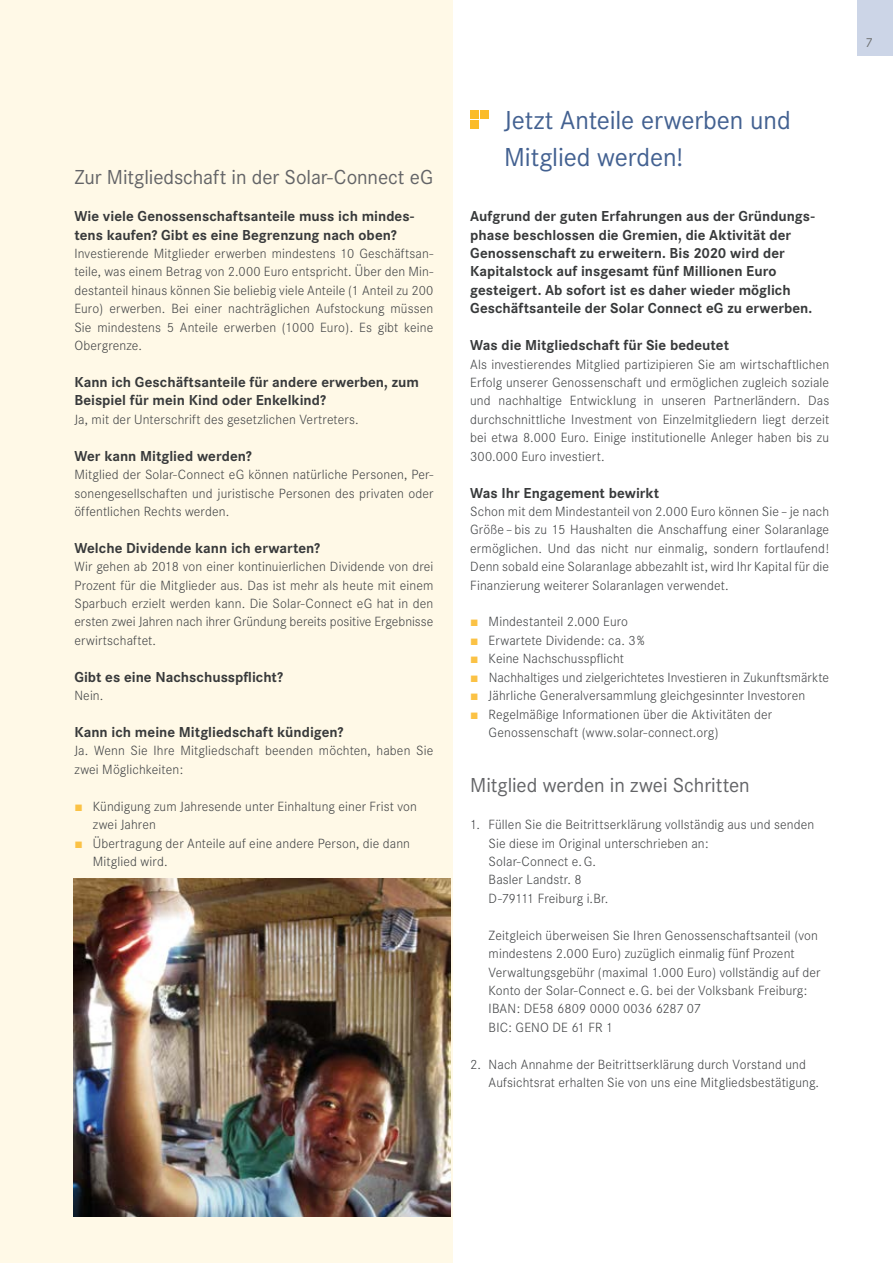
<style>
.page{position:relative;width:893px;height:1263px;background:#fff}
.page>*{position:absolute;margin:0;border:0;box-sizing:border-box;transform-origin:0 0}
.innenüberschrift{font:27px/36.9px "Corporate S";letter-spacing:-.005em;color:#436191}
.bodycopy{font:21px "Corporate S";letter-spacing:-.005em;color:#636467}
.ZÜ2{font:21px "Corporate S";letter-spacing:-.005em;color:#636467}
.ZÜ3{font:700 15px/18.5px "Corporate S";color:#383a3b}
.bodycopy-2{font:300 13.8px/18.5px "Corporate STCE";letter-spacing:.01em;color:#434547}
.t1{font:13.5px "Corporate S";color:#6e7071}
.s1{font-family:"Arial";font-weight:400;color:#fbc245}
</style>
<div class="page">
<div style="left:857px;top:0;width:36px;height:55px;background:#ccd5e7"></div>
<div style="left:0;top:0;width:452px;height:1263px;background:#fff9e7"></div>
<div style="left:480px;top:111px;width:9px;height:8px;background:#fbbc28"></div>
<div style="left:470px;top:111px;width:9px;height:8px;background:#fbbc28"></div>
<div style="left:470px;top:120px;width:9px;height:9px;background:#fbbc28"></div>
<img style="left:74px;top:879px;width:377px;height:337px">
<p class="bodycopy" style="left:74px;top:165px;width:360px">Zur Mitgliedschaft in der Solar-Connect eG</p>
<p class="ZÜ3" style="left:74px;top:207px;width:341px">Wie viele Genossenschaftsanteile muss ich mindes&shy;tens kaufen? Gibt es eine Begrenzung nach oben?</p>
<p class="bodycopy-2" style="left:74px;top:244px;width:360px;text-align:justify">Investierende Mitglieder erwerben mindestens 10 Geschäftsan&shy;teile, was einem Betrag von 2.000 Euro entspricht. Über den Min&shy;destanteil hinaus können Sie beliebig viele Anteile (1 Anteil zu 200<br>Euro) erwerben. Bei einer nachträglichen Aufstockung müssen Sie mindestens 5 Anteile erwerben (1000 Euro). Es gibt keine Obergrenze.</p>
<p class="ZÜ3" style="left:74px;top:373px;width:346px">Kann ich Geschäftsanteile für andere erwerben, zum<br>Beispiel für mein Kind oder Enkelkind?</p>
<p class="bodycopy-2" style="left:74px;top:410px;width:286px">Ja, mit der Unterschrift des gesetzlichen Vertreters.</p>
<p class="ZÜ3" style="left:74px;top:447px;width:179px">Wer kann Mitglied werden?</p>
<p class="bodycopy-2" style="left:74px;top:465px;width:360px;text-align:justify">Mitglied der Solar-Connect eG können natürliche Personen, Per&shy;sonengesellschaften und juristische Personen des privaten oder öffentlichen Rechts werden.</p>
<p class="ZÜ3" style="left:74px;top:539px;width:247px">Welche Dividende kann ich erwarten?</p>
<p class="bodycopy-2" style="left:74px;top:557px;width:360px;text-align:justify">Wir gehen ab 2018 von einer kontinuierlichen Dividende von drei Prozent für die Mitglieder aus. Das ist mehr als heute mit einem Sparbuch erzielt werden kann. Die Solar-Connect eG hat in den ersten zwei Jahren nach ihrer Gründung bereits positive Ergebnisse erwirtschaftet.</p>
<p class="ZÜ3" style="left:74px;top:668px;width:210px">Gibt es eine Nachschusspflicht?</p>
<p class="bodycopy-2" style="left:74px;top:686px;width:30px">Nein.</p>
<p class="ZÜ3" style="left:74px;top:723px;width:271px">Kann ich meine Mitgliedschaft kündigen?</p>
<p class="bodycopy-2" style="left:74px;top:742px;width:360px">Ja. Wenn Sie Ihre Mitgliedschaft beenden möchten, haben Sie zwei Möglichkeiten:</p>
<p class="bodycopy-2" style="left:93px;top:797px;width:326px;text-indent:-18px"><span class="s1">■</span> Kündigung zum Jahresende unter Einhaltung einer Frist von zwei Jahren</p>
<p class="bodycopy-2" style="left:93px;top:834px;width:319px;text-indent:-18px"><span class="s1">■</span> Übertragung der Anteile auf eine andere Person, die dann<br>Mitglied wird.</p>
<p class="innenüberschrift" style="left:504px;top:102px;width:288px">Jetzt Anteile erwerben und<br>Mitglied werden!</p>
<p class="ZÜ3" style="left:470px;top:207px;width:346px">Aufgrund der guten Erfahrungen aus der Gründungs&shy;phase beschlossen die Gremien, die Aktivität der Genossenschaft zu erweitern. Bis 2020 wird der Kapitalstock auf insgesamt fünf Millionen Euro gesteigert. Ab sofort ist es daher wieder möglich Geschäftsanteile der Solar Connect eG zu erwerben.</p>
<p class="ZÜ3" style="left:470px;top:336px;width:260px">Was die Mitgliedschaft für Sie bedeutet</p>
<p class="bodycopy-2" style="left:470px;top:355px;width:360px;text-align:justify">Als investierendes Mitglied partizipieren Sie am wirtschaftlichen Erfolg unserer Genossenschaft und ermöglichen zugleich soziale und nachhaltige Entwicklung in unseren Partnerländern. Das durchschnittliche Investment von Einzelmitgliedern liegt derzeit bei etwa 8.000 Euro. Einige institutionelle Anleger haben bis zu 300.000 Euro investiert.</p>
<p class="ZÜ3" style="left:470px;top:484px;width:190px">Was Ihr Engagement bewirkt</p>
<p class="bodycopy-2" style="left:470px;top:502px;width:360px;text-align:justify">Schon mit dem Mindestanteil von 2.000 Euro können Sie–je nach Größe – bis zu 15 Haushalten die Anschaffung einer Solaranlage ermöglichen. Und das nicht nur einmalig, sondern fortlaufend!<br>Denn sobald eine Solaranlage abbezahlt ist, wird Ihr Kapital für die Finanzierung weiterer Solaranlagen verwendet.</p>
<p class="bodycopy-2" style="left:470px;top:613px;width:159px"><span class="s1">■</span> Mindestanteil 2.000 Euro</p>
<p class="bodycopy-2" style="left:470px;top:631px;width:176px"><span class="s1">■</span> Erwartete Dividende: ca. 3%</p>
<p class="bodycopy-2" style="left:470px;top:650px;width:155px"><span class="s1">■</span> Keine Nachschusspflicht</p>
<p class="bodycopy-2" style="left:470px;top:668px;width:360px"><span class="s1">■</span> Nachhaltiges und zielgerichtetes Investieren in Zukunftsmärkte</p>
<p class="bodycopy-2" style="left:470px;top:686px;width:336px"><span class="s1">■</span> Jährliche Generalversammlung gleichgesinnter Investoren</p>
<p class="bodycopy-2" style="left:489px;top:705px;width:285px;text-indent:-18px"><span class="s1">■</span> Regelmäßige Informationen über die Aktivitäten der<br>Genossenschaft (www.solar-connect.org)</p>
<p class="ZÜ2" style="left:470px;top:773px;width:281px">Mitglied werden in zwei Schritten</p>
<p class="bodycopy-2" style="left:489px;top:815px;width:327px;text-indent:-18px">1. Füllen Sie die Beitrittserklärung vollständig aus und senden Sie diese im Original unterschrieben an:<br>Solar-Connect e.G.<br>Basler Landstr. 8<br>D-79111 Freiburg i.Br.</p>
<p class="bodycopy-2" style="left:489px;top:926px;width:333px">Zeitgleich überweisen Sie Ihren Genossenschaftsanteil (von mindestens 2.000 Euro) zuzüglich einmalig fünf Prozent Verwaltungsgebühr (maximal 1.000 Euro) vollständig auf der Konto der Solar-Connect e.G. bei der Volksbank Freiburg:<br>IBAN: DE58 6809 0000 0036 6287 07<br>BIC: GENO DE 61 FR 1</p>
<p class="bodycopy-2" style="left:489px;top:1055px;width:332px;text-indent:-18px">2. Nach Annahme der Beitrittserklärung durch Vorstand und<br>Aufsichtsrat erhalten Sie von uns eine Mitgliedsbestätigung.</p>
<p class="t1" style="left:866px;top:35px;width:9px">7</p>
</div>
